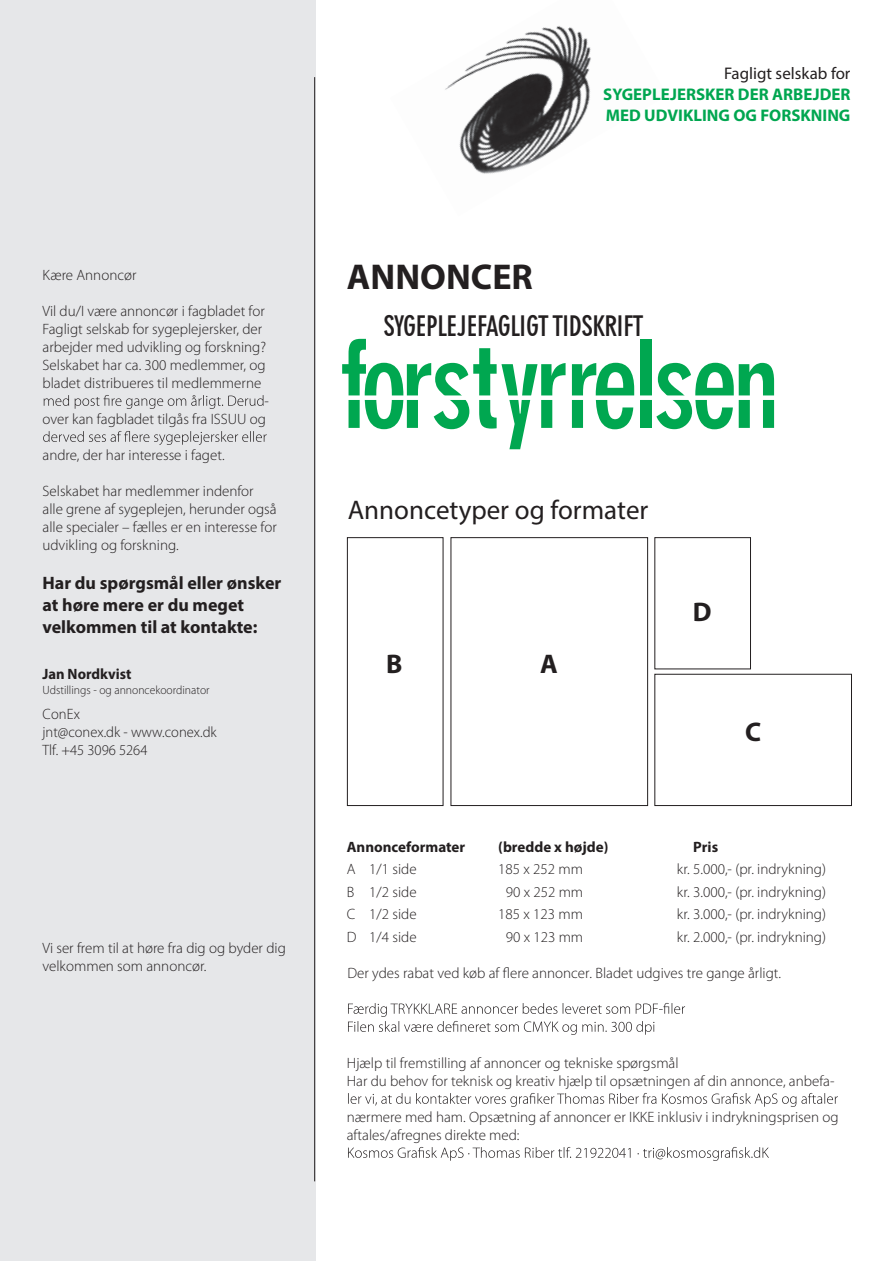
<style>
.page{position:relative;width:893px;height:1263px;background:#fff}
.page>*{position:absolute;margin:0;border:0;box-sizing:border-box;transform-origin:0 0}
.t1{font:115.5px "Geometric 706 BT Bold Condensed B";letter-spacing:-.045em;color:#00a750}
.t2{font:700 36px "Myriad Pro";color:#231f20}
.t3{font:27px "Geometric 706 BT Bold Condensed B";color:#231f20}
.t4{font:27px "Myriad Pro";color:#231f20}
.t5{font:700 27px "Myriad Pro";color:#231f20}
.t6{font:700 18px/21.6px "Myriad Pro";color:#231f20}
.t7{font:700 16.8px/21.1px "Myriad Pro";color:#00a650}
.t8{font:16.8px "Myriad Pro";color:#231f20}
.t9{font:300 15px/18px "Myriad Pro";color:#231f20}
.t10{font:700 15px "Myriad Pro";color:#231f20}
.t11{font:300 12px "Myriad Pro";color:#231f20}
</style>
<div class="page">
<div style="left:0;top:0;width:315px;height:1261px;background:#e6e7e9"></div>
<img style="left:445px;top:26px;width:146px;height:148px">
<svg style="left:348px;top:1003px;width:337px;height:32px"></svg>
<svg style="left:348px;top:1093px;width:490px;height:14px"></svg>
<svg style="left:348px;top:1147px;width:421px;height:14px"></svg>
<div style="left:451px;top:537px;width:197px;height:269px;border:1px solid #231f20"></div>
<div style="left:347px;top:537px;width:96px;height:269px;border:1px solid #231f20"></div>
<div style="left:654px;top:537px;width:97px;height:132px;border:1px solid #231f20"></div>
<div style="left:654px;top:674px;width:198px;height:132px;border:1px solid #231f20"></div>
<svg style="left:44px;top:395px;width:219px;height:14px"></svg>
<svg style="left:43px;top:431px;width:224px;height:14px"></svg>
<hr style="left:314px;top:77px;width:1px;height:1104px;background:#231f20">
<p class="t9" style="left:43px;top:266px;width:95px">Kære Annoncør</p>
<p class="t9" style="left:43px;top:302px;width:224px">Vil du/I være annoncør i fagbladet for</p>
<p class="t9" style="left:43px;top:320px;width:221px">Fagligt selskab for sygeplejersker, der</p>
<p class="t9" style="left:43px;top:338px;width:225px">arbejder med udvikling og forskning?</p>
<p class="t9" style="left:43px;top:356px;width:225px">Selskabet har ca. 300 medlemmer, og</p>
<p class="t9" style="left:43px;top:374px;width:220px">bladet distribueres til medlemmerne</p>
<p class="t9" style="left:265px;top:392px;width:6px">-</p>
<p class="t9" style="left:43px;top:410px;width:225px">over kan fagbladet tilgås fra ISSUU og</p>
<p class="t9" style="left:43px;top:446px;width:184px">andre, der har interesse i faget.</p>
<p class="t9" style="left:43px;top:482px;width:236px">Selskabet har medlemmer indenfor alle grene af sygeplejen, herunder også alle specialer – fælles er en interesse for udvikling og forskning.</p>
<p class="t6" style="left:43px;top:572px;width:240px">Har du spørgsmål eller ønsker at høre mere er du meget velkommen til at kontakte:</p>
<p class="t10" style="left:43px;top:664px;width:91px">Jan Nordkvist</p>
<p class="t11" style="left:43px;top:683px;width:169px">Udstillings - og annoncekoordinator</p>
<p class="t9" style="left:43px;top:705px;width:176px">ConEx<br>jnt@conex.dk - www.conex.dk<br>Tlf. +45 3096 5264</p>
<p class="t9" style="left:43px;top:939px;width:245px">Vi ser frem til at høre fra dig og byder dig velkommen som annoncør.</p>
<h2 class="t2" style="left:347px;top:253px;width:187px">ANNONCER</h2>
<p class="t8" style="left:724px;top:63px;width:128px">Fagligt selskab for</p>
<p class="t7" style="left:603px;top:83px;width:249px">SYGEPLEJERSKER DER ARBEJDER<br>MED UDVIKLING OG FORSKNING</p>
<h3 class="t3" style="left:384px;top:310px;width:260px">SYGEPLEJEFAGLIGT TIDSKRIFT</h3>
<h1 class="t1" style="left:339px;top:316px;width:444px">forstyrrelsen</h1>
<h3 class="t4" style="left:348px;top:493px;width:302px">Annoncetyper og formater</h3>
<h3 class="t5" style="left:386px;top:646px;width:18px">B</h3>
<h3 class="t5" style="left:540px;top:646px;width:19px">A</h3>
<h3 class="t5" style="left:693px;top:594px;width:20px">D</h3>
<h3 class="t5" style="left:745px;top:714px;width:18px">C</h3>
<p class="t10" style="left:347px;top:837px;width:120px">Annonceformater</p>
<p class="t10" style="left:498px;top:837px;width:112px">(bredde x højde)</p>
<p class="t10" style="left:693px;top:837px;width:26px">Pris</p>
<p class="t9" style="left:347px;top:860px;width:71px">A 1/1 side</p>
<p class="t9" style="left:498px;top:860px;width:86px">185 x 252 mm</p>
<p class="t9" style="left:677px;top:860px;width:151px">kr. 5.000,- (pr. indrykning)</p>
<p class="t9" style="left:347px;top:883px;width:71px">B 1/2 side</p>
<p class="t9" style="left:506px;top:883px;width:79px">90 x 252 mm</p>
<p class="t9" style="left:677px;top:883px;width:151px">kr. 3.000,- (pr. indrykning)</p>
<p class="t9" style="left:347px;top:905px;width:71px">C 1/2 side</p>
<p class="t9" style="left:498px;top:905px;width:86px">185 x 123 mm</p>
<p class="t9" style="left:677px;top:905px;width:151px">kr. 3.000,- (pr. indrykning)</p>
<p class="t9" style="left:347px;top:928px;width:71px">D 1/4 side</p>
<p class="t9" style="left:506px;top:928px;width:79px">90 x 123 mm</p>
<p class="t9" style="left:677px;top:928px;width:151px">kr. 2.000,- (pr. indrykning)</p>
<p class="t9" style="left:347px;top:964px;width:435px">Der ydes rabat ved køb af flere annoncer. Bladet udgives tre gange årligt.</p>
<p class="t9" style="left:347px;top:1054px;width:489px">Hjælp til fremstilling af annoncer og tekniske spørgsmål<br>Har du behov for teknisk og kreativ hjælp til opsætningen af din annonce, anbefa-</p>
<p class="t9" style="left:347px;top:1108px;width:493px">nærmere med ham. Opsætning af annoncer er IKKE inklusiv i indrykningsprisen og aftales/afregnes direkte med:</p>
</div>
